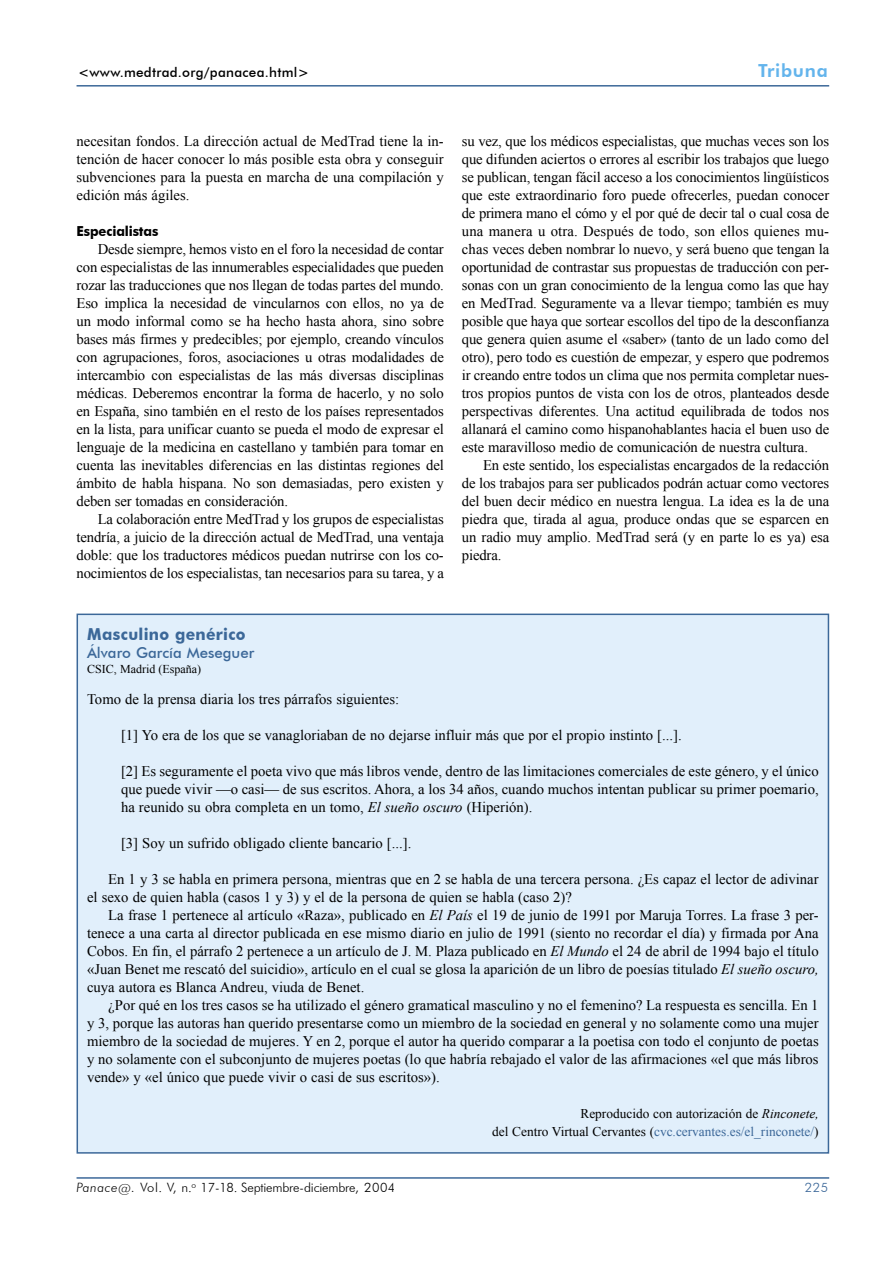
<style>
.page{position:relative;width:893px;height:1263px;background:#fff}
.page>*{position:absolute;margin:0;border:0;box-sizing:border-box;transform-origin:0 0}
.t1{font:800 18px "Futura BT";letter-spacing:.04em;color:#63b4ec}
._7__Titulo_entremes{font:700 16.5px "Futura BT";letter-spacing:.02em;color:#3c6899;scale:.95 1}
._7__Autor_entremes{font:500 15px "Futura BT";color:#3c6899}
._1__Texto{font:14.7px/18px "Times New Roman";color:#000;text-align:justify}
._2__Texto_metido{font:14.7px/18px "Times New Roman";color:#000;text-align:justify}
._1__Texto_1º_Parrafo{font:14.7px "Times New Roman";color:#000}
._6__Titulares{font:700 13.8px "Futura BT";letter-spacing:-.01em;color:#000;scale:.95 1}
.t2{font:500 13.5px "Futura BT";letter-spacing:.02em;color:#000}
._1__Texto-2{font:13.35px "Times New Roman";color:#3c6899}
._1__Texto-3{font:13.35px "Times New Roman";color:#000}
.t3{font:300 12.9px "Futura BT";letter-spacing:-.015em;color:#000}
.t4{font:300 12.9px "Futura BT";color:#3c6899}
._7__Lugar_entremes{font:12px "Times New Roman";color:#000}
.s1{font-style:italic}
.s2{color:#000}
</style>
<div class="page">
<hr style="left:77px;top:1177px;width:752px;height:2px;background:#3c6899">
<hr style="left:77px;top:85px;width:752px;height:2px;background:#3c6899">
<div style="left:77px;top:614px;width:751px;height:539px;background:#e1effb"></div>
<p class="t2" style="left:78px;top:64px;width:232px">&lt;www.medtrad.org/panacea.html&gt;</p>
<p class="t1" style="left:758px;top:59px;width:71px">Tribuna</p>
<p class="_1__Texto" style="left:77px;top:131px;width:369px">necesitan fondos. La dirección actual de MedTrad tiene la in&shy;tención de hacer conocer lo más posible esta obra y conseguir subvenciones para la puesta en marcha de una compilación y edición más ágiles.</p>
<p class="_6__Titulares" style="left:77px;top:222px;width:88px">Especialistas</p>
<p class="_1__Texto" style="left:77px;top:239px;width:369px;text-indent:21px">Desde siempre, hemos visto en el foro la necesidad de contar con especialistas de las innumerables especialidades que pueden rozar las traducciones que nos llegan de todas partes del mundo.<br>Eso implica la necesidad de vincularnos con ellos, no ya de un modo informal como se ha hecho hasta ahora, sino sobre bases más firmes y predecibles; por ejemplo, creando vínculos con agrupaciones, foros, asociaciones u otras modalidades de intercambio con especialistas de las más diversas disciplinas médicas. Deberemos encontrar la forma de hacerlo, y no solo en España, sino también en el resto de los países representados en la lista, para unificar cuanto se pueda el modo de expresar el lenguaje de la medicina en castellano y también para tomar en cuenta las inevitables diferencias en las distintas regiones del ámbito de habla hispana. No son demasiadas, pero existen y deben ser tomadas en consideración.</p>
<p class="_1__Texto" style="left:77px;top:509px;width:369px;text-indent:21px">La colaboración entre MedTrad y los grupos de especialistas tendría, a juicio de la dirección actual de MedTrad, una ventaja doble: que los traductores médicos puedan nutrirse con los co&shy;nocimientos de los especialistas, tan necesarios para su tarea, y a</p>
<p class="_1__Texto" style="left:462px;top:131px;width:369px">su vez, que los médicos especialistas, que muchas veces son los que difunden aciertos o errores al escribir los trabajos que luego se publican, tengan fácil acceso a los conocimientos lingüísticos que este extraordinario foro puede ofrecerles, puedan conocer de primera mano el cómo y el por qué de decir tal o cual cosa de una manera u otra. Después de todo, son ellos quienes mu&shy;chas veces deben nombrar lo nuevo, y será bueno que tengan la oportunidad de contrastar sus propuestas de traducción con per&shy;sonas con un gran conocimiento de la lengua como las que hay en MedTrad. Seguramente va a llevar tiempo; también es muy posible que haya que sortear escollos del tipo de la desconfianza que genera quien asume el «saber» (tanto de un lado como del otro), pero todo es cuestión de empezar, y espero que podremos ir creando entre todos un clima que nos permita completar nues&shy;tros propios puntos de vista con los de otros, planteados desde perspectivas diferentes. Una actitud equilibrada de todos nos allanará el camino como hispanohablantes hacia el buen uso de este maravilloso medio de comunicación de nuestra cultura.</p>
<p class="_1__Texto" style="left:462px;top:455px;width:369px;text-indent:21px">En este sentido, los especialistas encargados de la redacción de los trabajos para ser publicados podrán actuar como vectores del buen decir médico en nuestra lengua. La idea es la de una piedra que, tirada al agua, produce ondas que se esparcen en un radio muy amplio. MedTrad será (y en parte lo es ya) esa piedra.</p>
<p class="_7__Titulo_entremes" style="left:87px;top:624px;width:169px">Masculino genérico</p>
<p class="_7__Autor_entremes" style="left:87px;top:644px;width:169px">Álvaro García Meseguer</p>
<p class="_7__Lugar_entremes" style="left:87px;top:661px;width:116px">CSIC, Madrid (España)</p>
<p class="_1__Texto_1º_Parrafo" style="left:87px;top:689px;width:314px">Tomo de la prensa diaria los tres párrafos siguientes:</p>
<p class="_2__Texto_metido" style="left:121px;top:725px;width:562px">[1] Yo era de los que se vanagloriaban de no dejarse influir más que por el propio instinto [...].</p>
<p class="_2__Texto_metido" style="left:121px;top:761px;width:699px">[2] Es seguramente el poeta vivo que más libros vende, dentro de las limitaciones comerciales de este género, y el único que puede vivir —o casi— de sus escritos. Ahora, a los 34 años, cuando muchos intentan publicar su primer poemario, ha reunido su obra completa en un tomo, <span class="s1">El sueño oscuro</span> (Hiperión).</p>
<p class="_2__Texto_metido" style="left:121px;top:833px;width:292px">[3] Soy un sufrido obligado cliente bancario [...].</p>
<p class="_1__Texto" style="left:87px;top:869px;width:733px;text-indent:21px">En 1 y 3 se habla en primera persona, mientras que en 2 se habla de una tercera persona. ¿Es capaz el lector de adivinar el sexo de quien habla (casos 1 y 3) y el de la persona de quien se habla (caso 2)?</p>
<p class="_1__Texto" style="left:87px;top:905px;width:733px;text-indent:21px">La frase 1 pertenece al artículo «Raza», publicado en <span class="s1">El País</span> el 19 de junio de 1991 por Maruja Torres. La frase 3 per&shy;tenece a una carta al director publicada en ese mismo diario en julio de 1991 (siento no recordar el día) y firmada por Ana Cobos. En fin, el párrafo 2 pertenece a un artículo de J. M. Plaza publicado en <span class="s1">El Mundo</span> el 24 de abril de 1994 bajo el título «Juan Benet me rescató del suicidio», artículo en el cual se glosa la aparición de un libro de poesías titulado <span class="s1">El sueño oscuro, </span>cuya autora es Blanca Andreu, viuda de Benet.</p>
<p class="_1__Texto" style="left:87px;top:995px;width:733px;text-indent:21px">¿Por qué en los tres casos se ha utilizado el género gramatical masculino y no el femenino? La respuesta es sencilla. En 1 y 3, porque las autoras han querido presentarse como un miembro de la sociedad en general y no solamente como una mujer miembro de la sociedad de mujeres. Y en 2, porque el autor ha querido comparar a la poetisa con todo el conjunto de poetas y no solamente con el subconjunto de mujeres poetas (lo que habría rebajado el valor de las afirmaciones «el que más libros vende» y «el único que puede vivir o casi de sus escritos»).</p>
<p class="_1__Texto-3" style="left:580px;top:1104px;width:240px">Reproducido con autorización de <span class="s1">Rinconete,</span></p>
<p class="_1__Texto-2" style="left:492px;top:1122px;width:328px"><span class="s2">del Centro Virtual Cervantes (</span>cvc.cervantes.es/el_rinconete/<span class="s2">)</span></p>
<p class="t3" style="left:77px;top:1179px;width:320px"><span class="s1">Panace@.</span> Vol. V, n.<sup>o</sup> 17-18. Septiembre-diciembre, 2004</p>
<p class="t4" style="left:805px;top:1179px;width:25px">225</p>
</div>
